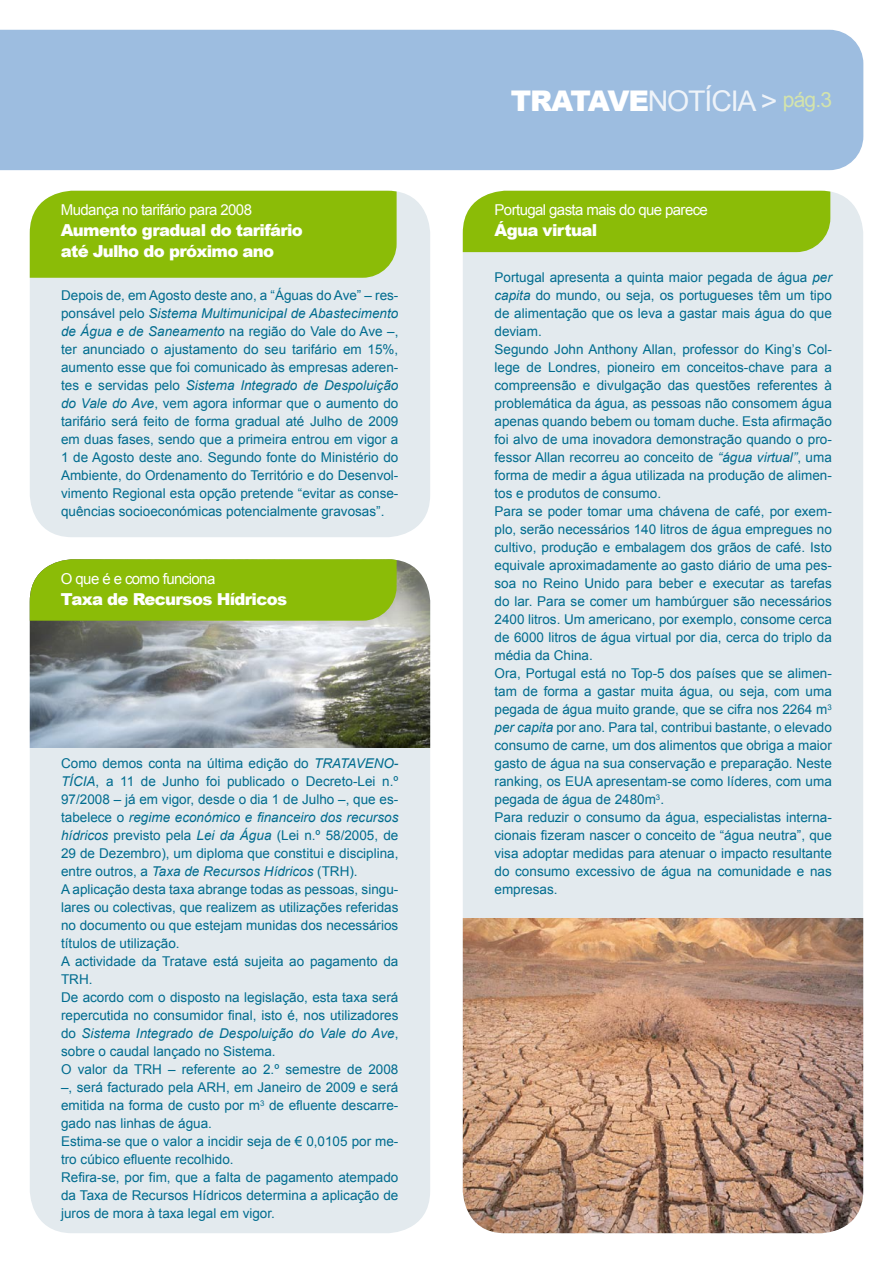
<style>
.page{position:relative;width:893px;height:1263px;background:#fff}
.page>*{position:absolute;margin:0;border:0;box-sizing:border-box;transform-origin:0 0}
.t1{font:28.5px "Arial";letter-spacing:-.04em;color:#eef3f9}
.t2{font:900 16.5px/21px "Arial";letter-spacing:-.04em;color:#fff}
.t3{font:15px "Arial";letter-spacing:-.04em;color:#fff}
.t4{font:13.5px/18px "Arial";color:#006c8f}
.s1{font-style:italic}
.s2{font-weight:900;color:#fff}
</style>
<div class="page">
<div style="left:463px;top:191px;width:400px;height:1042px;background:#e3eaee;border-radius:43px"></div>
<img style="left:463px;top:918px;width:400px;height:315px">
<div style="left:463px;top:191px;width:367px;height:61px;background:#8bbc07"></div>
<div style="left:30px;top:191px;width:400px;height:346px;background:#e3eaee;border-radius:43px"></div>
<div style="left:30px;top:191px;width:367px;height:87px;background:#8bbc07"></div>
<div style="left:0;top:30px;width:863px;height:140px;background:#9dbde0"></div>
<div style="left:30px;top:559px;width:400px;height:674px;background:#e3eaee;border-radius:43px"></div>
<img style="left:30px;top:560px;width:400px;height:187px">
<div style="left:30px;top:559px;width:367px;height:62px;background:#8bbc07"></div>
<p class="t3" style="left:61px;top:200px;width:193px">Mudança no tarifário para 2008</p>
<p class="t2" style="left:61px;top:220px;width:244px">Aumento gradual do tarifário até Julho do próximo ano</p>
<p class="t4" style="left:61px;top:286px;width:339px;text-align:justify">Depois de, em Agosto deste ano, a “Águas do Ave” – res&shy;ponsável pelo <span class="s1">Sistema Multimunicipal de Abastecimento de Água e de Saneamento</span> na região do Vale do Ave –, ter anunciado o ajustamento do seu tarifário em 15%, aumento esse que foi comunicado às empresas aderen&shy;tes e servidas pelo <span class="s1">Sistema Integrado de Despoluição do Vale do Ave</span>, vem agora informar que o aumento do tarifário será feito de forma gradual até Julho de 2009 em duas fases, sendo que a primeira entrou em vigor a 1 de Agosto deste ano. Segundo fonte do Ministério do Ambiente, do Ordenamento do Território e do Desenvol&shy;vimento Regional esta opção pretende “evitar as conse&shy;quências socioeconómicas potencialmente gravosas”.</p>
<p class="t3" style="left:61px;top:569px;width:156px">O que é e como funciona</p>
<p class="t2" style="left:61px;top:589px;width:228px">Taxa de Recursos Hídricos</p>
<p class="t4" style="left:61px;top:754px;width:339px">Como demos conta na última edição do <span class="s1">TRATAVENO-TÍCIA</span>, a 11 de Junho foi publicado o Decreto-Lei n.º 97/2008 – já em vigor, desde o dia 1 de Julho –, que es&shy;tabelece o <span class="s1">regime económico e financeiro dos recursos hídricos</span> previsto pela <span class="s1">Lei da Água</span> (Lei n.º 58/2005, de 29 de Dezembro), um diploma que constitui e disciplina, entre outros, a <span class="s1">Taxa de Recursos Hídricos</span> (TRH).<br>A aplicação desta taxa abrange todas as pessoas, singu&shy;lares ou colectivas, que realizem as utilizações referidas no documento ou que estejam munidas dos necessários títulos de utilização.<br>A actividade da Tratave está sujeita ao pagamento da TRH.<br>De acordo com o disposto na legislação, esta taxa será repercutida no consumidor final, isto é, nos utilizadores do <span class="s1">Sistema Integrado de Despoluição do Vale do Ave</span>, sobre o caudal lançado no Sistema.<br>O valor da TRH – referente ao 2.º semestre de 2008 –, será facturado pela ARH, em Janeiro de 2009 e será emitida na forma de custo por m<sup>3</sup> de efluente descarre&shy;gado nas linhas de água.<br>Estima-se que o valor a incidir seja de € 0,0105 por me&shy;tro cúbico efluente recolhido.<br>Refira-se, por fim, que a falta de pagamento atempado da Taxa de Recursos Hídricos determina a aplicação de juros de mora à taxa legal em vigor.</p>
<h1 class="t1" style="left:511px;top:83px;width:323px"><span class="s2">TRATAVE</span>NOTÍCIA &gt; <sup>pág.3</sup></h1>
<p class="t3" style="left:495px;top:200px;width:215px">Portugal gasta mais do que parece</p>
<p class="t2" style="left:495px;top:220px;width:104px">Água virtual</p>
<p class="t4" style="left:495px;top:268px;width:339px">Portugal apresenta a quinta maior pegada de água <span class="s1">per capita</span> do mundo, ou seja, os portugueses têm um tipo de alimentação que os leva a gastar mais água do que deviam.<br>Segundo John Anthony Allan, professor do King’s Col&shy;lege de Londres, pioneiro em conceitos-chave para a compreensão e divulgação das questões referentes à problemática da água, as pessoas não consomem água apenas quando bebem ou tomam duche. Esta afirmação foi alvo de uma inovadora demonstração quando o pro&shy;fessor Allan recorreu ao conceito de <span class="s1">“água virtual”</span>, uma forma de medir a água utilizada na produção de alimen&shy;tos e produtos de consumo.<br>Para se poder tomar uma chávena de café, por exem&shy;plo, serão necessários 140 litros de água empregues no cultivo, produção e embalagem dos grãos de café. Isto equivale aproximadamente ao gasto diário de uma pes&shy;soa no Reino Unido para beber e executar as tarefas do lar. Para se comer um hambúrguer são necessários 2400 litros. Um americano, por exemplo, consome cerca de 6000 litros de água virtual por dia, cerca do triplo da média da China.<br>Ora, Portugal está no Top-5 dos países que se alimen&shy;tam de forma a gastar muita água, ou seja, com uma pegada de água muito grande, que se cifra nos 2264 m<sup>3 </sup><span class="s1">per capita</span> por ano. Para tal, contribui bastante, o elevado consumo de carne, um dos alimentos que obriga a maior gasto de água na sua conservação e preparação. Neste ranking, os EUA apresentam-se como líderes, com uma pegada de água de 2480m<sup>3</sup>.<br>Para reduzir o consumo da água, especialistas interna&shy;cionais fizeram nascer o conceito de “água neutra”, que visa adoptar medidas para atenuar o impacto resultante do consumo excessivo de água na comunidade e nas empresas.</p>
</div>
